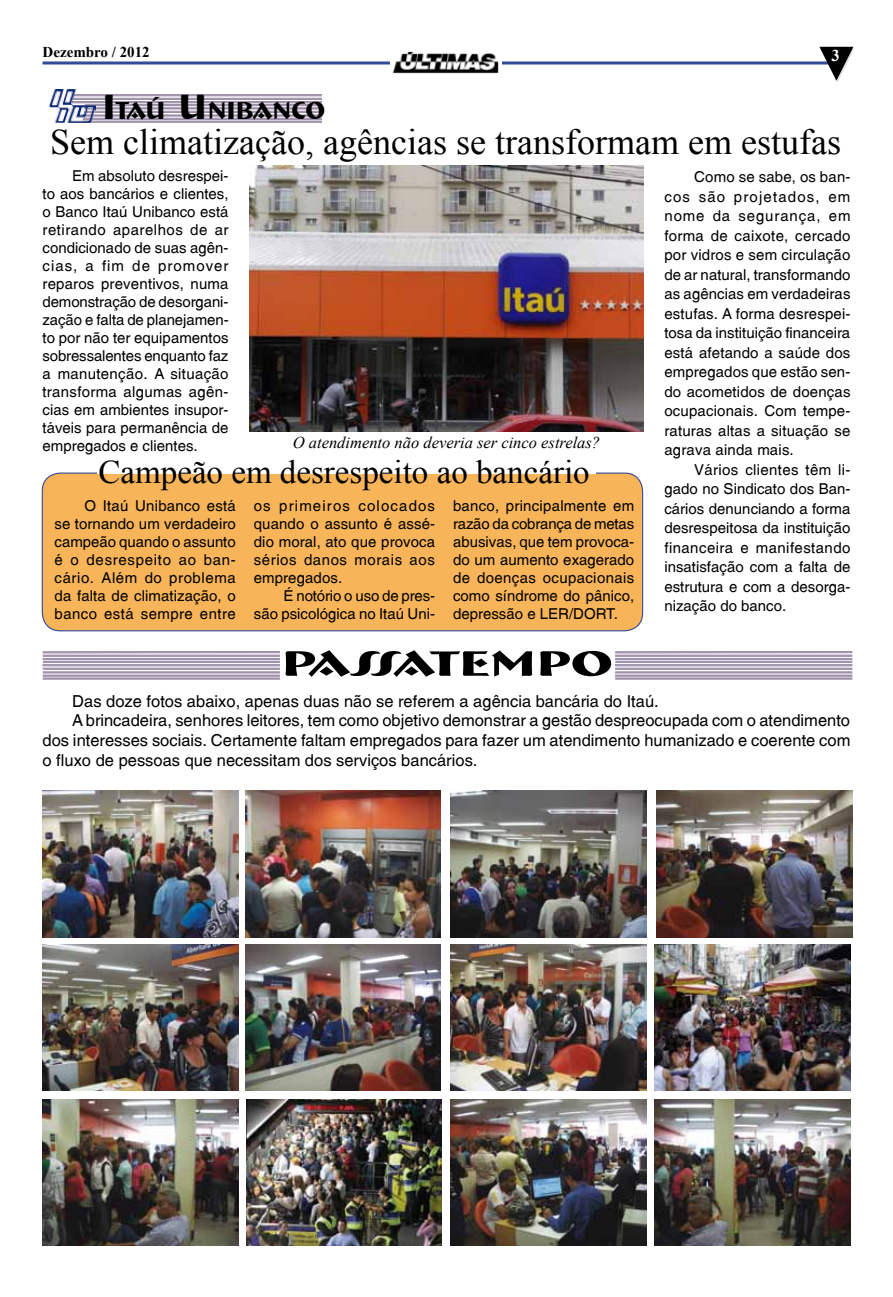
<style>
.page{position:relative;width:893px;height:1297px;background:#fff}
.page>*{position:absolute;margin:0;border:0;box-sizing:border-box;transform-origin:0 0}
.t1{font:36px "Times New Roman";color:#000}
.t2{font:700 36px "Bremen BT";color:#000;scale:1.5 1}
.t3{font:33px "Times New Roman";color:#000}
.t4{font:700 25.2px "Bremen BT";color:#000}
.t5{font:16.5px "Switzerland Plain";color:#000}
.t6{font:italic 16.5px "Times New Roman";color:#000}
.t7{font:700 16.5px "Times New Roman";color:#fff}
.t8{font:15px/18px "Switzerland Plain";color:#000;text-align:justify}
.t9{font:700 15px "Times New Roman";color:#000}
.s1{font-size:36px}
</style>
<div class="page">
<hr style="left:43px;top:61px;width:795px;height:3px;background:#324a97">
<div style="left:391px;top:57px;width:111px;height:11px;background:#fff"></div>
<svg style="left:819px;top:47px;width:35px;height:35px"></svg>
<img style="left:393px;top:51px;width:106px;height:23px">
<div style="left:42px;top:473px;width:601px;height:158px;background:#f8b458;border-radius:18px"></div>
<hr style="left:72px;top:98px;width:250px;height:1px;background:#9d8ea9">
<hr style="left:72px;top:99px;width:250px;height:1px;background:#9d8ea9">
<hr style="left:83px;top:115px;width:239px;height:1px;background:#9d8ea9">
<hr style="left:83px;top:116px;width:239px;height:1px;background:#9d8ea9">
<hr style="left:72px;top:101px;width:250px;height:1px;background:#9d8ea9">
<hr style="left:72px;top:102px;width:250px;height:1px;background:#9d8ea9">
<hr style="left:72px;top:103px;width:250px;height:1px;background:#9d8ea9">
<hr style="left:83px;top:118px;width:239px;height:1px;background:#9d8ea9">
<hr style="left:83px;top:119px;width:239px;height:1px;background:#9d8ea9">
<hr style="left:73px;top:94px;width:249px;height:1px;background:#9d8ea9">
<hr style="left:73px;top:95px;width:249px;height:1px;background:#9d8ea9">
<hr style="left:73px;top:96px;width:249px;height:1px;background:#9d8ea9">
<hr style="left:84px;top:111px;width:238px;height:1px;background:#9d8ea9">
<hr style="left:84px;top:112px;width:238px;height:1px;background:#9d8ea9">
<hr style="left:85px;top:104px;width:237px;height:1px;background:#9d8ea9">
<hr style="left:85px;top:105px;width:237px;height:1px;background:#9d8ea9">
<hr style="left:83px;top:121px;width:239px;height:1px;background:#9d8ea9">
<hr style="left:83px;top:122px;width:239px;height:1px;background:#9d8ea9">
<hr style="left:85px;top:107px;width:237px;height:1px;background:#9d8ea9">
<hr style="left:85px;top:108px;width:237px;height:1px;background:#9d8ea9">
<hr style="left:85px;top:109px;width:237px;height:1px;background:#9d8ea9">
<img style="left:49px;top:89px;width:47px;height:33px">
<img style="left:43px;top:791px;width:195px;height:147px">
<img style="left:245px;top:791px;width:196px;height:147px">
<img style="left:451px;top:791px;width:195px;height:147px">
<img style="left:245px;top:944px;width:196px;height:147px">
<img style="left:656px;top:791px;width:196px;height:147px">
<img style="left:451px;top:1099px;width:195px;height:147px">
<img style="left:43px;top:1099px;width:195px;height:147px">
<img style="left:655px;top:1099px;width:195px;height:147px">
<img style="left:43px;top:944px;width:195px;height:147px">
<img style="left:451px;top:944px;width:195px;height:147px">
<img style="left:246px;top:1099px;width:196px;height:147px">
<img style="left:655px;top:944px;width:195px;height:147px">
<hr style="left:43px;top:655px;width:237px;height:1px;background:#9d8ea9">
<hr style="left:43px;top:656px;width:237px;height:1px;background:#9d8ea9">
<hr style="left:43px;top:671px;width:237px;height:1px;background:#9d8ea9">
<hr style="left:43px;top:672px;width:237px;height:1px;background:#9d8ea9">
<hr style="left:43px;top:673px;width:237px;height:1px;background:#9d8ea9">
<hr style="left:43px;top:658px;width:237px;height:1px;background:#9d8ea9">
<hr style="left:43px;top:659px;width:237px;height:1px;background:#9d8ea9">
<hr style="left:43px;top:675px;width:237px;height:1px;background:#9d8ea9">
<hr style="left:43px;top:676px;width:237px;height:1px;background:#9d8ea9">
<hr style="left:43px;top:651px;width:237px;height:1px;background:#9d8ea9">
<hr style="left:43px;top:652px;width:237px;height:1px;background:#9d8ea9">
<hr style="left:43px;top:668px;width:237px;height:1px;background:#9d8ea9">
<hr style="left:43px;top:669px;width:237px;height:1px;background:#9d8ea9">
<hr style="left:43px;top:661px;width:237px;height:1px;background:#9d8ea9">
<hr style="left:43px;top:662px;width:237px;height:1px;background:#9d8ea9">
<hr style="left:43px;top:678px;width:237px;height:1px;background:#9d8ea9">
<hr style="left:43px;top:679px;width:237px;height:1px;background:#9d8ea9">
<hr style="left:43px;top:664px;width:237px;height:1px;background:#9d8ea9">
<hr style="left:43px;top:665px;width:237px;height:1px;background:#9d8ea9">
<hr style="left:43px;top:666px;width:237px;height:1px;background:#9d8ea9">
<hr style="left:615px;top:655px;width:237px;height:1px;background:#9d8ea9">
<hr style="left:615px;top:656px;width:237px;height:1px;background:#9d8ea9">
<hr style="left:615px;top:671px;width:237px;height:1px;background:#9d8ea9">
<hr style="left:615px;top:672px;width:237px;height:1px;background:#9d8ea9">
<hr style="left:615px;top:673px;width:237px;height:1px;background:#9d8ea9">
<hr style="left:615px;top:658px;width:237px;height:1px;background:#9d8ea9">
<hr style="left:615px;top:659px;width:237px;height:1px;background:#9d8ea9">
<hr style="left:615px;top:675px;width:237px;height:1px;background:#9d8ea9">
<hr style="left:615px;top:676px;width:237px;height:1px;background:#9d8ea9">
<hr style="left:615px;top:651px;width:237px;height:1px;background:#9d8ea9">
<hr style="left:615px;top:652px;width:237px;height:1px;background:#9d8ea9">
<hr style="left:615px;top:668px;width:237px;height:1px;background:#9d8ea9">
<hr style="left:615px;top:669px;width:237px;height:1px;background:#9d8ea9">
<hr style="left:615px;top:661px;width:237px;height:1px;background:#9d8ea9">
<hr style="left:615px;top:662px;width:237px;height:1px;background:#9d8ea9">
<hr style="left:615px;top:678px;width:237px;height:1px;background:#9d8ea9">
<hr style="left:615px;top:679px;width:237px;height:1px;background:#9d8ea9">
<hr style="left:615px;top:664px;width:237px;height:1px;background:#9d8ea9">
<hr style="left:615px;top:665px;width:237px;height:1px;background:#9d8ea9">
<hr style="left:615px;top:666px;width:237px;height:1px;background:#9d8ea9">
<img style="left:250px;top:165px;width:393px;height:266px">
<div style="left:97px;top:469px;width:498px;height:5px;background:#fff"></div>
<p class="t9" style="left:43px;top:42px;width:109px">Dezembro / 2012</p>
<p class="t7" style="left:832px;top:44px;width:10px">3</p>
<h3 class="t4" style="left:103px;top:95px;width:224px"><span class="s1">I</span> TAÚ <span class="s1">U</span>NIBANCO</h3>
<h1 class="t1" style="left:50px;top:118px;width:792px">Sem climatização, agências se transformam em estufas</h1>
<p class="t8" style="left:43px;top:167px;width:188px;text-indent:30px">Em absoluto desrespei&shy;to aos bancários e clientes, o Banco Itaú Unibanco está retirando aparelhos de ar condicionado de suas agên&shy;cias, a fim de promover reparos preventivos, numa demonstração de desorgani&shy;zação e falta de planejamen&shy;to por não ter equipamentos sobressalentes enquanto faz a manutenção. A situação transforma algumas agên&shy;cias em ambientes insupor&shy;táveis para permanência de empregados e clientes.</p>
<p class="t8" style="left:664px;top:167px;width:188px;line-height:19.5px;text-indent:30px">Como se sabe, os ban&shy;cos são projetados, em nome da segurança, em forma de caixote, cercado por vidros e sem circulação de ar natural, transformando as agências em verdadeiras estufas. A forma desrespei&shy;tosa da instituição financeira está afetando a saúde dos empregados que estão sen&shy;do acometidos de doenças ocupacionais. Com tempe&shy;raturas altas a situação se agrava ainda mais.</p>
<p class="t8" style="left:664px;top:459px;width:188px;line-height:19.5px;text-indent:30px">Vários clientes têm li&shy;gado no Sindicato dos Ban&shy;cários denunciando a forma desrespeitosa da instituição financeira e manifestando insatisfação com a falta de estrutura e com a desorga&shy;nização do banco.</p>
<p class="t6" style="left:293px;top:431px;width:309px">O atendimento não deveria ser cinco estrelas?</p>
<h2 class="t3" style="left:98px;top:450px;width:493px">Campeão em desrespeito ao bancário</h2>
<p class="t8" style="left:55px;top:496px;width:183px;text-indent:30px">O Itaú Unibanco está se tornando um verdadeiro campeão quando o assunto é o desrespeito ao ban&shy;cário. Além do problema da falta de climatização, o banco está sempre entre</p>
<p class="t8" style="left:254px;top:496px;width:183px">os primeiros colocados quando o assunto é assé&shy;dio moral, ato que provoca sérios danos morais aos empregados.</p>
<p class="t8" style="left:453px;top:496px;width:183px">banco, principalmente em razão da cobrança de metas abusivas, que tem provoca&shy;do um aumento exagerado de doenças ocupacionais como síndrome do pânico, depressão e LER/DORT.</p>
<p class="t8" style="left:254px;top:586px;width:183px;text-align:right">É notório o uso de pres-<br>são psicológica no Itaú Uni-</p>
<h1 class="t2" style="left:282px;top:641px;width:21px">PASSATE</h1>
<h1 class="t2" style="left:489px;top:641px;width:56px">MPO</h1>
<p class="t5" style="left:72px;top:691px;width:588px">Das doze fotos abaixo, apenas duas não se referem a agência bancária do Itaú.</p>
<p class="t5" style="left:72px;top:711px;width:779px">A brincadeira, senhores leitores, tem como objetivo demonstrar a gestão despreocupada com o atendimento</p>
<p class="t5" style="left:43px;top:731px;width:809px">dos interesses sociais. Certamente faltam empregados para fazer um atendimento humanizado e coerente com</p>
<p class="t5" style="left:43px;top:750px;width:436px">o fluxo de pessoas que necessitam dos serviços bancários.</p>
</div>
